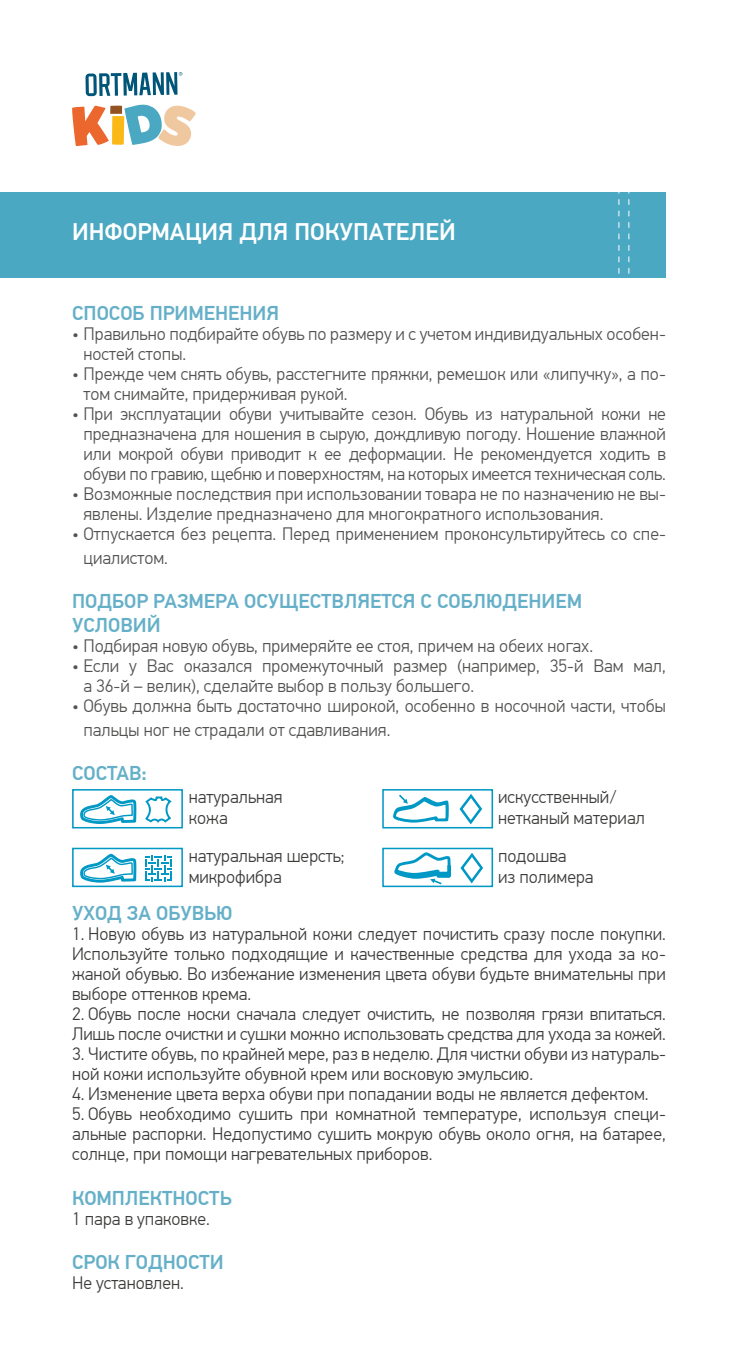
<style>
.page{position:relative;width:738px;height:1361px;background:#fff}
.page>*{position:absolute;margin:0;border:0;box-sizing:border-box;transform-origin:0 0}
.t1{font:500 24px "PF Din Text Pro";color:#fff}
.t2{font:500 20px/24px "PF Din Text Pro";color:#65b0c8}
.t3{font:300 18px/20px "PF Din Text Pro";color:#525251}
.t4{font:300 18px/20px "PF Din Text Pro";color:#3c3c3b}
</style>
<div class="page">
<svg style="left:85px;top:72px;width:97px;height:24px"></svg>
<svg style="left:72px;top:104px;width:124px;height:42px"></svg>
<div style="left:0;top:192px;width:665px;height:86px;background:#4aa8c2"></div>
<svg style="left:628px;top:192px;width:1px;height:82px"></svg>
<svg style="left:618px;top:192px;width:1px;height:82px"></svg>
<svg style="left:393px;top:794px;width:56px;height:29px"></svg>
<svg style="left:459px;top:794px;width:24px;height:31px"></svg>
<div style="left:382px;top:789px;width:110px;height:39px;border:2px solid #0098c5"></div>
<svg style="left:145px;top:855px;width:26px;height:26px"></svg>
<svg style="left:80px;top:853px;width:57px;height:30px"></svg>
<div style="left:72px;top:847px;width:111px;height:40px;border:2px solid #0098c5"></div>
<svg style="left:145px;top:796px;width:27px;height:27px"></svg>
<svg style="left:80px;top:795px;width:57px;height:29px"></svg>
<div style="left:72px;top:789px;width:111px;height:39px;border:2px solid #0098c5"></div>
<svg style="left:394px;top:852px;width:89px;height:32px"></svg>
<div style="left:382px;top:847px;width:110px;height:40px;border:2px solid #0098c5"></div>
<h1 class="t1" style="left:72px;top:218px;width:385px">ИНФОРМАЦИЯ ДЛЯ ПОКУПАТЕЛЕЙ</h1>
<p class="t2" style="left:72px;top:302px;width:208px">СПОСОБ ПРИМЕНЕНИЯ</p>
<p class="t3" style="left:83px;top:324px;width:583px;text-indent:-11px">• Правильно подбирайте обувь по размеру и с учетом индивидуальных особен&shy;ностей стопы.</p>
<p class="t3" style="left:83px;top:364px;width:583px;text-indent:-11px">• Прежде чем снять обувь, расстегните пряжки, ремешок или «липучку», а по&shy;том снимайте, придерживая рукой.</p>
<p class="t3" style="left:83px;top:404px;width:583px;text-align:justify;text-indent:-11px">• При эксплуатации обуви учитывайте сезон. Обувь из натуральной кожи не предназначена для ношения в сырую, дождливую погоду. Ношение влажной или мокрой обуви приводит к ее деформации. Не рекомендуется ходить в обуви по гравию, щебню и поверхностям, на которых имеется техническая соль.</p>
<p class="t3" style="left:83px;top:484px;width:583px;text-indent:-11px">• Возможные последствия при использовании товара не по назначению не вы&shy;явлены. Изделие предназначено для многократного использования.</p>
<p class="t3" style="left:83px;top:522px;width:583px;line-height:24px;text-indent:-11px">• Отпускается без рецепта. Перед применением проконсультируйтесь со спе&shy;циалистом.</p>
<p class="t2" style="left:72px;top:590px;width:511px">ПОДБОР РАЗМЕРА ОСУЩЕСТВЛЯЕТСЯ С СОБЛЮДЕНИЕМ<br>УСЛОВИЙ</p>
<p class="t3" style="left:72px;top:636px;width:522px">• Подбирая новую обувь, примеряйте ее стоя, причем на обеих ногах.</p>
<p class="t3" style="left:83px;top:656px;width:583px;text-indent:-11px">• Если у Вас оказался промежуточный размер (например, 35-й Вам мал, а 36-й – велик), сделайте выбор в пользу большего.</p>
<p class="t3" style="left:83px;top:694px;width:583px;line-height:24px;text-indent:-11px">• Обувь должна быть достаточно широкой, особенно в носочной части, чтобы пальцы ног не страдали от сдавливания.</p>
<p class="t2" style="left:72px;top:762px;width:76px">СОСТАВ:</p>
<p class="t4" style="left:497px;top:786px;width:148px;line-height:21.6px">искусственный/ нетканый материал</p>
<p class="t4" style="left:189px;top:786px;width:95px;line-height:21.6px">натуральная кожа</p>
<p class="t4" style="left:189px;top:845px;width:157px;line-height:21.6px">натуральная шерсть; микрофибра</p>
<p class="t4" style="left:497px;top:845px;width:97px;line-height:21.6px">подошва<br>из полимера</p>
<p class="t2" style="left:72px;top:902px;width:162px">УХОД ЗА ОБУВЬЮ</p>
<p class="t4" style="left:72px;top:924px;width:595px;text-align:justify">1. Новую обувь из натуральной кожи следует почистить сразу после покупки.<br>Используйте только подходящие и качественные средства для ухода за ко&shy;жаной обувью. Во избежание изменения цвета обуви будьте внимательны при выборе оттенков крема.</p>
<p class="t4" style="left:72px;top:1004px;width:595px">2. Обувь после носки сначала следует очистить, не позволяя грязи впитаться.<br>Лишь после очистки и сушки можно использовать средства для ухода за кожей.</p>
<p class="t4" style="left:72px;top:1044px;width:595px">3. Чистите обувь, по крайней мере, раз в неделю. Для чистки обуви из натураль&shy;ной кожи используйте обувной крем или восковую эмульсию.</p>
<p class="t4" style="left:72px;top:1084px;width:577px">4. Изменение цвета верха обуви при попадании воды не является дефектом.</p>
<p class="t4" style="left:72px;top:1104px;width:595px;text-align:justify">5. Обувь необходимо сушить при комнатной температуре, используя специ&shy;альные распорки. Недопустимо сушить мокрую обувь около огня, на батарее, солнце, при помощи нагревательных приборов.</p>
<p class="t2" style="left:72px;top:1186px;width:161px">КОМПЛЕКТНОСТЬ</p>
<p class="t4" style="left:72px;top:1208px;width:139px">1 пара в упаковке.</p>
<p class="t2" style="left:72px;top:1250px;width:153px">СРОК ГОДНОСТИ</p>
<p class="t4" style="left:72px;top:1272px;width:113px">Не установлен.</p>
</div>
